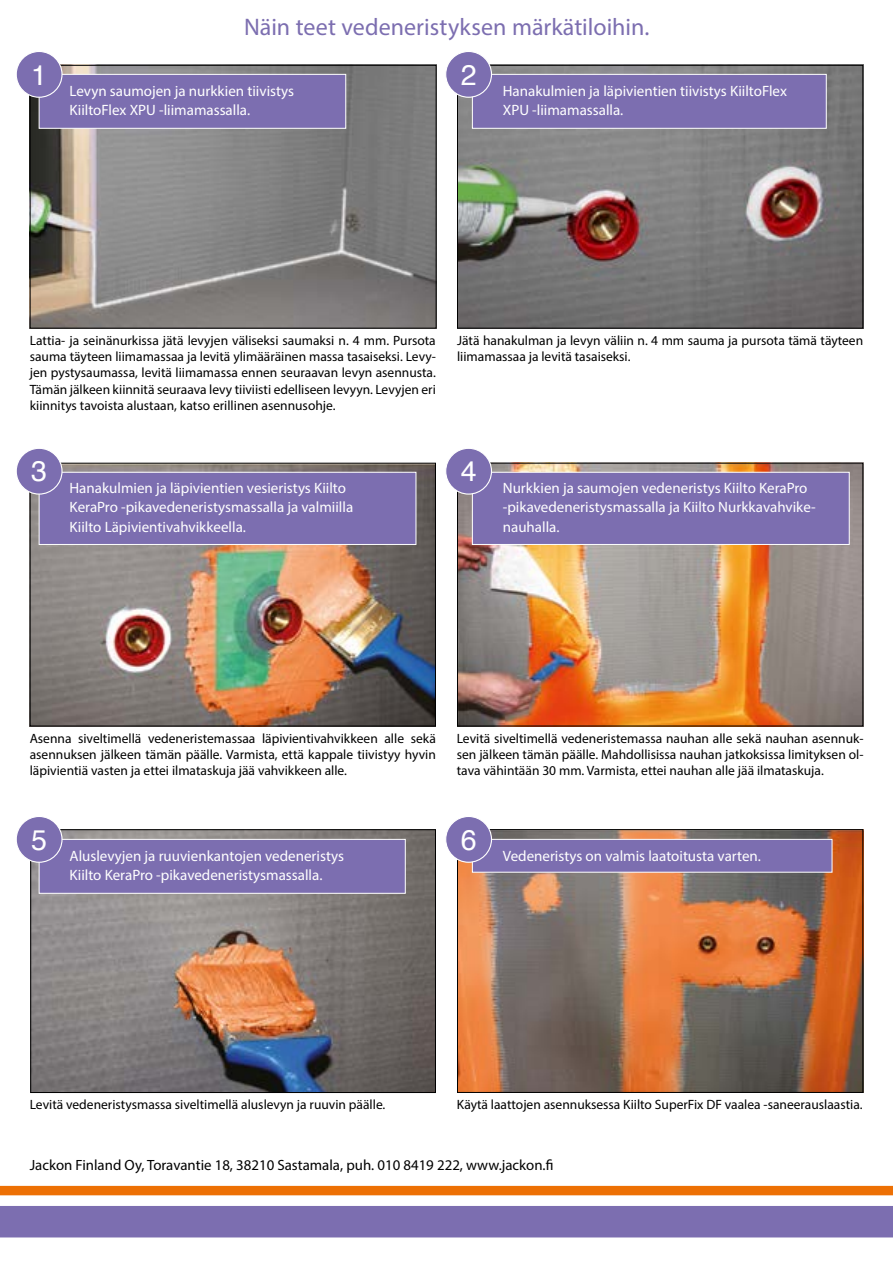
<style>
.page{position:relative;width:893px;height:1263px;background:#fff}
.page>*{position:absolute;margin:0;border:0;box-sizing:border-box;transform-origin:0 0}
.t1{font:28.5px "Helvetica";color:#fff}
.t2{font:24px "Myriad Pro";color:#7c6eb0}
.t3{font:15px/19.5px "Myriad Pro";color:#fff}
.t4{font:14.85px "Myriad Pro";color:#000}
.t5{font:13.5px/16.2px "Myriad Pro";color:#000;text-align:justify}
</style>
<div class="page">
<img style="left:459px;top:465px;width:402px;height:259px">
<div style="left:457px;top:463px;width:406px;height:263px;border:1px solid #000"></div>
<img style="left:32px;top:465px;width:402px;height:259px">
<div style="left:30px;top:463px;width:406px;height:263px;border:1px solid #000"></div>
<img style="left:32px;top:831px;width:402px;height:260px">
<div style="left:30px;top:829px;width:406px;height:264px;border:1px solid #000"></div>
<img style="left:459px;top:831px;width:402px;height:260px">
<div style="left:457px;top:829px;width:406px;height:264px;border:1px solid #000"></div>
<img style="left:32px;top:67px;width:402px;height:259px">
<div style="left:30px;top:65px;width:406px;height:263px;border:1px solid #000"></div>
<img style="left:459px;top:67px;width:402px;height:259px">
<div style="left:457px;top:65px;width:406px;height:263px;border:1px solid #000"></div>
<div style="left:39px;top:74px;width:307px;height:55px;background:#7c6eb0;border:1px solid #fff"></div>
<div style="left:16px;top:51px;width:46px;height:46px;background:#7c6eb0;border-radius:50%"></div>
<div style="left:16px;top:51px;width:47px;height:47px;border:1px solid #fff;border-radius:50%"></div>
<div style="left:472px;top:74px;width:355px;height:55px;background:#7c6eb0;border:1px solid #fff"></div>
<div style="left:446px;top:51px;width:45px;height:46px;background:#7c6eb0;border-radius:50%"></div>
<div style="left:445px;top:51px;width:47px;height:47px;border:1px solid #fff;border-radius:50%"></div>
<div style="left:39px;top:472px;width:377px;height:73px;background:#7c6eb0;border:1px solid #fff"></div>
<div style="left:16px;top:448px;width:46px;height:46px;background:#7c6eb0;border-radius:50%"></div>
<div style="left:16px;top:448px;width:47px;height:47px;border:1px solid #fff;border-radius:50%"></div>
<div style="left:472px;top:472px;width:378px;height:73px;background:#7c6eb0;border:1px solid #fff"></div>
<div style="left:446px;top:448px;width:45px;height:46px;background:#7c6eb0;border-radius:50%"></div>
<div style="left:445px;top:448px;width:47px;height:47px;border:1px solid #fff;border-radius:50%"></div>
<div style="left:39px;top:839px;width:367px;height:55px;background:#7c6eb0;border:1px solid #fff"></div>
<div style="left:16px;top:816px;width:46px;height:46px;background:#7c6eb0;border-radius:50%"></div>
<div style="left:16px;top:816px;width:47px;height:47px;border:1px solid #fff;border-radius:50%"></div>
<div style="left:472px;top:839px;width:360px;height:33px;background:#7c6eb0;border:1px solid #fff"></div>
<div style="left:446px;top:816px;width:45px;height:46px;background:#7c6eb0;border-radius:50%"></div>
<div style="left:445px;top:816px;width:47px;height:47px;border:1px solid #fff;border-radius:50%"></div>
<div style="left:0;top:1206px;width:893px;height:31px;background:#7c6eb0"></div>
<div style="left:0;top:1186px;width:893px;height:9px;background:#ed7004"></div>
<h1 class="t1" style="left:31px;top:53px;width:17px">1</h1>
<h2 class="t2" style="left:244px;top:12px;width:407px">Näin teet vedeneristyksen märkätiloihin.</h2>
<p class="t3" style="left:70px;top:81px;width:226px">Levyn saumojen ja nurkkien tiivistys<br>KiiltoFlex XPU -liimamassalla.</p>
<h1 class="t1" style="left:461px;top:53px;width:17px">2</h1>
<p class="t3" style="left:503px;top:81px;width:286px">Hanakulmien ja läpivientien tiivistys KiiltoFlex<br>XPU -liimamassalla.</p>
<p class="t5" style="left:30px;top:332px;width:408px">Lattia- ja seinänurkissa jätä levyjen väliseksi saumaksi n. 4 mm. Pursota sauma täyteen liimamassaa ja levitä ylimääräinen massa tasaiseksi. Levy&shy;jen pystysaumassa, levitä liimamassa ennen seuraavan levyn asennusta.<br>Tämän jälkeen kiinnitä seuraava levy tiiviisti edelliseen levyyn. Levyjen eri kiinnitys tavoista alustaan, katso erillinen asennusohje.</p>
<p class="t5" style="left:457px;top:332px;width:408px">Jätä hanakulman ja levyn väliin n. 4 mm sauma ja pursota tämä täyteen liimamassaa ja levitä tasaiseksi.</p>
<h1 class="t1" style="left:31px;top:449px;width:17px">3</h1>
<p class="t3" style="left:70px;top:478px;width:285px">Hanakulmien ja läpivientien vesieristys Kiilto<br>KeraPro -pikavedeneristysmassalla ja valmiilla<br>Kiilto Läpivientivahvikkeella.</p>
<h1 class="t1" style="left:461px;top:449px;width:17px">4</h1>
<p class="t3" style="left:503px;top:478px;width:315px">Nurkkien ja saumojen vedeneristys Kiilto KeraPro -pikavedeneristysmassalla ja Kiilto Nurkkavahvike&shy;nauhalla.</p>
<p class="t5" style="left:30px;top:730px;width:408px">Asenna siveltimellä vedeneristemassaa läpivientivahvikkeen alle sekä asennuksen jälkeen tämän päälle. Varmista, että kappale tiivistyy hyvin läpivientiä vasten ja ettei ilmataskuja jää vahvikkeen alle.</p>
<p class="t5" style="left:457px;top:730px;width:408px">Levitä siveltimellä vedeneristemassa nauhan alle sekä nauhan asennuk&shy;sen jälkeen tämän päälle. Mahdollisissa nauhan jatkoksissa limityksen ol&shy;tava vähintään 30 mm. Varmista, ettei nauhan alle jää ilmataskuja.</p>
<h1 class="t1" style="left:31px;top:818px;width:17px">5</h1>
<p class="t3" style="left:70px;top:846px;width:276px">Aluslevyjen ja ruuvienkantojen vedeneristys<br>Kiilto KeraPro -pikavedeneristysmassalla.</p>
<h1 class="t1" style="left:461px;top:818px;width:17px">6</h1>
<p class="t3" style="left:503px;top:846px;width:260px">Vedeneristys on valmis laatoitusta varten.</p>
<p class="t5" style="left:30px;top:1096px;width:357px">Levitä vedeneristysmassa siveltimellä aluslevyn ja ruuvin päälle.</p>
<p class="t5" style="left:457px;top:1096px;width:407px">Käytä laattojen asennuksessa Kiilto SuperFix DF vaalea -saneerauslaastia.</p>
<p class="t4" style="left:30px;top:1156px;width:525px">Jackon Finland Oy, Toravantie 18, 38210 Sastamala, puh. 010 8419 222, www.jackon.fi</p>
</div>
